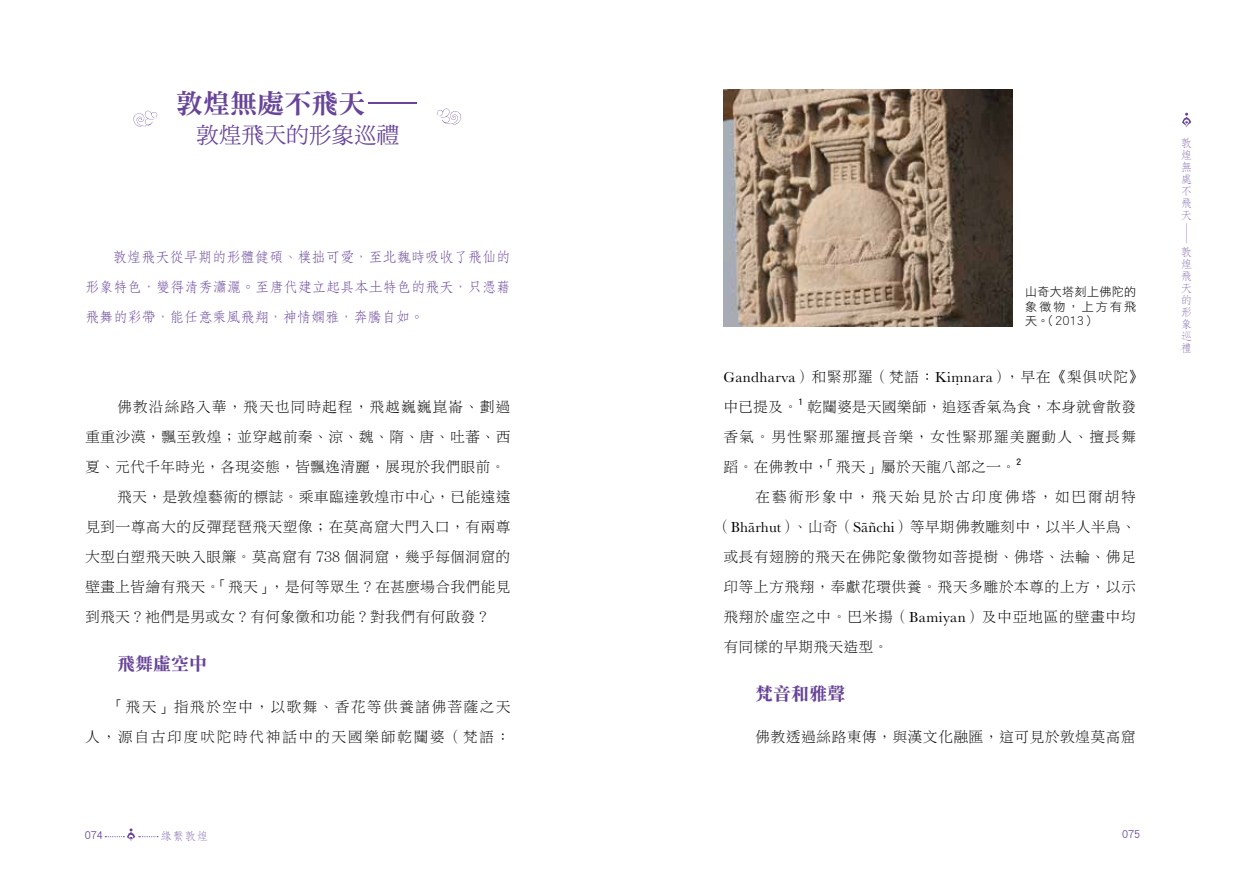
<style>
.page{position:relative;width:1234px;height:893px;background:#fff}
.page>*{position:absolute;margin:0;border:0;box-sizing:border-box;transform-origin:0 0}
.t1{font:27px "DF Ming HK W9";color:#674498}
.t2{font:22.5px "DF Ming HK W5";color:#674498}
.t3{font:18px "DF Li Song HK W7";color:#674498}
.t4{font:15px/30px "DF Li Song HK W3";letter-spacing:.015em;color:#000}
.t5{font:15px/30px "DF Li Song HK W3";letter-spacing:.095em;color:#000;text-align:right}
.t6{font:15px "DF Li Song HK W3";letter-spacing:.05em;color:#000}
.t7{font:15px "DF Li Song HK W3";letter-spacing:.11em;color:#000}
.t8{font:14.25px/30px "DF Fang Song HK W4";letter-spacing:-.005em;color:#674498;text-align:justify}
.t9{font:12px/14.4px "DF Hei HK W3";letter-spacing:.03em;color:#000;text-align:justify}
.t10{font:11.25px/12.1px "DF Fang Song HK W2";color:#674498;text-align:justify}
.t11{font:10.5px "DF Hei HK W5";color:#674498}
.t12{font:8.7px "DF Hei HK W7";color:#000}
.s1{font-family:"Baskerville"}
</style>
<div class="page">
<svg style="left:1182px;top:113px;width:9px;height:14px"></svg>
<svg style="left:105px;top:828px;width:53px;height:13px"></svg>
<svg style="left:133px;top:111px;width:24px;height:16px"></svg>
<svg style="left:437px;top:108px;width:24px;height:17px"></svg>
<img style="left:723px;top:89px;width:289px;height:238px">
<h1 class="t1" style="left:176px;top:88px;width:244px">敦煌無處不飛天—</h1>
<h2 class="t2" style="left:196px;top:123px;width:204px">敦煌飛天的形象巡禮</h2>
<p class="t8" style="left:85px;top:241px;width:427px;text-indent:28px">敦煌飛天從早期的形體健碩、樸拙可愛，至北魏時吸收了飛仙的形象特色，變得清秀瀟灑。至唐代建立起具本土特色的飛天，只憑藉飛舞的彩帶，能任意乘風飛翔，神情嫻雅，奔騰自如。</p>
<p class="t6" style="left:117px;top:399px;width:395px">佛教沿絲路入華，飛天也同時起程，飛越巍巍崑崙、劃過</p>
<p class="t4" style="left:85px;top:422px;width:427px">重重沙漠，飄至敦煌；並穿越前秦、涼、魏、隋、唐、吐蕃、西</p>
<p class="t4" style="left:85px;top:452px;width:421px">夏、元代千年時光，各現姿態，皆飄逸清麗，展現於我們眼前。</p>
<p class="t4" style="left:117px;top:482px;width:395px">飛天，是敦煌藝術的標誌。乘車臨達敦煌市中心，已能遠遠</p>
<p class="t4" style="left:85px;top:512px;width:427px">見到一尊高大的反彈琵琶飛天塑像；在莫高窟大門入口，有兩尊</p>
<p class="t4" style="left:85px;top:542px;width:427px">大型白塑飛天映入眼簾。莫高窟有 738 個洞窟，幾乎每個洞窟的</p>
<p class="t4" style="left:85px;top:572px;width:427px">壁畫上皆繪有飛天。「飛天」，是何等眾生？在甚麼場合我們能見</p>
<p class="t4" style="left:85px;top:602px;width:406px">到飛天？衪們是男或女？有何象徵和功能？對我們有何啟發？</p>
<p class="t3" style="left:117px;top:653px;width:91px">飛舞虛空中</p>
<p class="t5" style="left:85px;top:691px;width:427px">「飛天」指飛於空中，以歌舞、香花等供養諸佛菩薩之天<br>人，源自古印度吠陀時代神話中的天國樂師乾闥婆（梵語：</p>
<p class="t9" style="left:1024px;top:285px;width:112px">山奇大塔刻上佛陀的象徵物，上方有飛天。（2013）</p>
<p class="t4" style="left:723px;top:362px;width:421px"><span class="s1">Gandharva</span>）和緊那羅（梵語：<span class="s1">Kiṃnara</span>），早在《梨俱吠陀》中已提及。</p>
<p class="t12" style="left:798px;top:397px;width:7px">1</p>
<p class="t4" style="left:723px;top:392px;width:414px;text-align:justify;text-indent:84px">乾闥婆是天國樂師，追逐香氣為食，本身就會散發香氣。男性緊那羅擅長音樂，女性緊那羅美麗動人、擅長舞蹈。在佛教中，「飛天」屬於天龍八部之一。</p>
<p class="t12" style="left:1015px;top:457px;width:7px">2</p>
<p class="t7" style="left:755px;top:489px;width:382px">在藝術形象中，飛天始見於古印度佛塔，如巴爾胡特</p>
<p class="t4" style="left:715px;top:512px;width:421px">（<span class="s1">Bhārhut</span>）、山奇（<span class="s1">Sāñchi</span>）等早期佛教雕刻中，以半人半鳥、</p>
<p class="t4" style="left:723px;top:542px;width:414px">或長有翅膀的飛天在佛陀象徵物如菩提樹、佛塔、法輪、佛足</p>
<p class="t4" style="left:723px;top:572px;width:414px">印等上方飛翔，奉獻花環供養。飛天多雕於本尊的上方，以示</p>
<p class="t4" style="left:723px;top:602px;width:414px">飛翔於虛空之中。巴米揚（<span class="s1">Bamiyan</span>）及中亞地區的壁畫中均</p>
<p class="t4" style="left:723px;top:632px;width:166px">有同樣的早期飛天造型。</p>
<p class="t3" style="left:755px;top:683px;width:92px">梵音和雅聲</p>
<p class="t4" style="left:755px;top:721px;width:382px">佛教透過絲路東傳，與漢文化融匯，這可見於敦煌莫高窟</p>
<p class="t11" style="left:85px;top:829px;width:20px">074</p>
<p class="t10" style="left:161px;top:830px;width:49px">緣繫敦煌</p>
<p class="t11" style="left:1121px;top:829px;width:20px">075</p>
<p class="t10" style="left:1180px;top:136px;width:12px">敦煌無處不飛天</p>
<p class="t10" style="left:1180px;top:245px;width:12px">敦煌飛天的形象巡禮</p>
</div>
